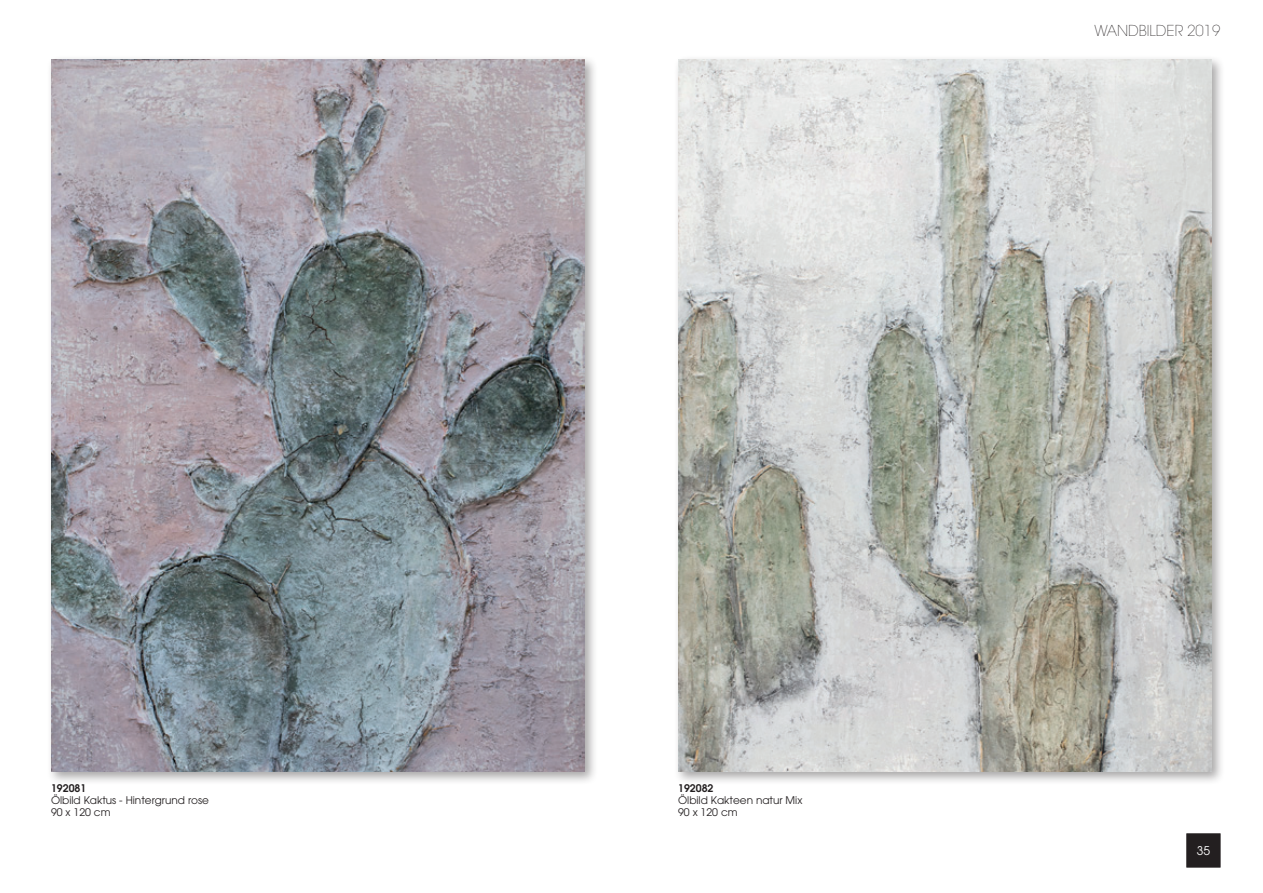
<style>
.page{position:relative;width:1263px;height:893px;background:#fff}
.page>*{position:absolute;margin:0;border:0;box-sizing:border-box;transform-origin:0 0}
.t1{font:200 15px "Avant Garde LT";color:#231f20}
.t2{font:12px "Avant Garde LT";color:#fff}
.t3{font:10.5px/12px "Avant Garde LT";color:#231f20}
.t4{font:600 10.5px "Avant Garde LT";color:#231f20}
</style>
<div class="page">
<div style="left:46px;top:55px;width:552px;height:730px;background:#231f20;opacity:.4"></div>
<img style="left:51px;top:60px;width:534px;height:711px">
<div style="left:673px;top:55px;width:552px;height:730px;background:#231f20;opacity:.4"></div>
<img style="left:678px;top:60px;width:534px;height:711px">
<div style="left:1186px;top:833px;width:34px;height:34px;background:#231f20;border:1px solid #231f20"></div>
<p class="t4" style="left:51px;top:782px;width:37px">192081</p>
<p class="t3" style="left:51px;top:795px;width:159px">Ölbild Kaktus - Hintergrund rose<br>90 x 120 cm</p>
<h1 class="t1" style="left:1094px;top:21px;width:128px">WANDBILDER 2019</h1>
<p class="t4" style="left:678px;top:782px;width:37px">192082</p>
<p class="t3" style="left:678px;top:795px;width:126px">Ölbild Kakteen natur Mix<br>90 x 120 cm</p>
<p class="t2" style="left:1197px;top:844px;width:15px">35</p>
</div>
